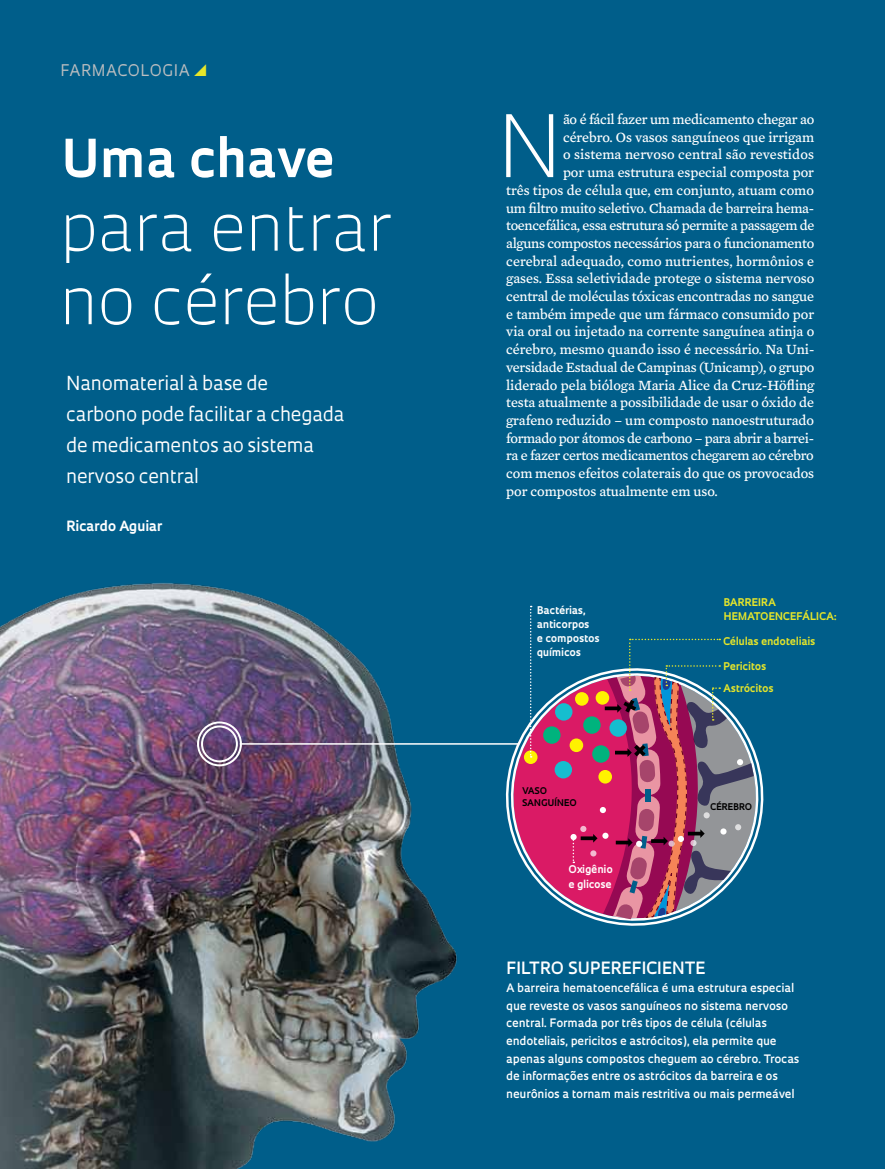
<style>
.page{position:relative;width:885px;height:1169px;background:#fff}
.page>*{position:absolute;margin:0;border:0;box-sizing:border-box;transform-origin:0 0}
.t1{font:300 83.55px "Oculum";color:#fff}
.t2{font:300 63px/73.5px "Oculum";color:#fff}
.t3{font:700 51px "Oculum";color:#fff}
.t4{font:18.75px/30.9px "Oculum";letter-spacing:-.01em;color:#fff}
.t5{font:600 16.5px "Oculum";letter-spacing:.005em;color:#fff}
.t6{font:15.6px "Oculum";letter-spacing:.035em;color:#bcbec0}
.t7{font:14.4px "Mercury Text G4";letter-spacing:-.005em;color:#fff}
.t8{font:14.4px "Mercury Text G4";letter-spacing:-.025em;color:#fff}
.t9{font:700 13.65px "Oculum";color:#fff}
.t10{font:600 11.4px/17.7px "Oculum";color:#fff}
.t11{font:700 10.35px/14.1px "Oculum";letter-spacing:.005em;color:#e7e629}
.t12{font:700 10.35px/14.1px "Oculum";color:#fff}
.t13{font:700 9px/12px "Oculum";letter-spacing:.005em;color:#000}
</style>
<div class="page">
<div style="left:0;top:0;width:885px;height:1168px;background:#005e8a"></div>
<img style="left:0;top:583px;width:467px;height:585px">
<svg style="left:497px;top:685px;width:267px;height:224px"></svg>
<div style="left:524px;top:750px;width:14px;height:14px;background:#fff200;border-radius:50%"></div>
<div style="left:555px;top:761px;width:17px;height:17px;background:#16becf;border-radius:50%"></div>
<div style="left:555px;top:703px;width:17px;height:17px;background:#16becf;border-radius:50%"></div>
<div style="left:543px;top:726px;width:18px;height:17px;background:#00b37d;border-radius:50%"></div>
<div style="left:197px;top:721px;width:45px;height:45px;border:2px solid #fff;border-radius:50%"></div>
<div style="left:201px;top:725px;width:37px;height:37px;border:2px solid #fff;border-radius:50%"></div>
<hr style="left:240px;top:743px;width:278px;height:1px;background:#fff">
<svg style="left:530px;top:606px;width:2px;height:151px"></svg>
<svg style="left:571px;top:638px;width:183px;height:288px"></svg>
<svg style="left:80px;top:1126px;width:6px;height:7px"></svg>
<p class="t6" style="left:60px;top:60px;width:131px">Farmacologia</p>
<h3 class="t3" style="left:60px;top:123px;width:275px">U ma chave</h3>
<h2 class="t2" style="left:60px;top:187px;width:333px">para entrar no cérebro</h2>
<h3 class="t4" style="left:66px;top:366px;width:280px">Nanomaterial à base de<br>carbono pode facilitar a chegada de medicamentos ao sistema nervoso central</h3>
<p class="t9" style="left:66px;top:517px;width:98px">Ricardo Aguiar</p>
<h1 class="t1" style="left:498px;top:89px;width:49px">N</h1>
<p class="t7" style="left:563px;top:109px;width:253px">ão é fácil fazer um medicamento chegar ao</p>
<p class="t7" style="left:563px;top:126px;width:253px">cérebro. Os vasos sanguíneos que irrigam</p>
<p class="t7" style="left:563px;top:144px;width:252px">o sistema nervoso central são revestidos</p>
<p class="t7" style="left:563px;top:162px;width:253px">por uma estrutura especial composta por</p>
<p class="t7" style="left:506px;top:179px;width:309px">três tipos de célula que, em conjunto, atuam como</p>
<p class="t7" style="left:506px;top:197px;width:309px">um filtro muito seletivo. Chamada de barreira hema-</p>
<p class="t8" style="left:506px;top:215px;width:310px">toencefálica, essa estrutura só permite a passagem de</p>
<p class="t7" style="left:506px;top:232px;width:310px">alguns compostos necessários para o funcionamento</p>
<p class="t7" style="left:506px;top:250px;width:309px">cerebral adequado, como nutrientes, hormônios e</p>
<p class="t7" style="left:506px;top:268px;width:310px">gases. Essa seletividade protege o sistema nervoso</p>
<p class="t7" style="left:506px;top:286px;width:309px">central de moléculas tóxicas encontradas no sangue</p>
<p class="t7" style="left:506px;top:303px;width:310px">e também impede que um fármaco consumido por</p>
<p class="t7" style="left:506px;top:321px;width:310px">via oral ou injetado na corrente sanguínea atinja o</p>
<p class="t7" style="left:506px;top:339px;width:310px">cérebro, mesmo quando isso é necessário. Na Uni-</p>
<p class="t7" style="left:506px;top:356px;width:310px">versidade Estadual de Campinas (Unicamp), o grupo</p>
<p class="t7" style="left:506px;top:374px;width:310px">liderado pela bióloga Maria Alice da Cruz-Höfling</p>
<p class="t7" style="left:506px;top:392px;width:309px">testa atualmente a possibilidade de usar o óxido de</p>
<p class="t7" style="left:506px;top:409px;width:309px">grafeno reduzido – um composto nanoestruturado</p>
<p class="t8" style="left:506px;top:427px;width:309px">formado por átomos de carbono – para abrir a barrei-</p>
<p class="t7" style="left:506px;top:445px;width:309px">ra e fazer certos medicamentos chegarem ao cérebro</p>
<p class="t7" style="left:506px;top:463px;width:310px">com menos efeitos colaterais do que os provocados</p>
<p class="t7" style="left:506px;top:480px;width:213px">por compostos atualmente em uso.</p>
<p class="t12" style="left:537px;top:602px;width:64px">Bactérias, anticorpos<br>e compostos químicos</p>
<p class="t13" style="left:522px;top:784px;width:56px">vaso sanguíneo</p>
<p class="t12" style="left:568px;top:862px;width:46px">Oxigênio e glicose</p>
<p class="t11" style="left:723px;top:594px;width:115px">Barreira hematoencefálica:</p>
<p class="t11" style="left:723px;top:634px;width:94px">Células endoteliais</p>
<p class="t11" style="left:723px;top:659px;width:45px">Pericitos</p>
<p class="t11" style="left:723px;top:681px;width:52px">Astrócitos</p>
<p class="t13" style="left:710px;top:800px;width:43px">cérebro</p>
<p class="t5" style="left:506px;top:957px;width:200px">FILTRO SUPEREFICIENTE</p>
<p class="t10" style="left:506px;top:978px;width:295px">A barreira hematoencefálica é uma estrutura especial que reveste os vasos sanguíneos no sistema nervoso central. Formada por três tipos de célula (células endoteliais, pericitos e astrócitos), ela permite que apenas alguns compostos cheguem ao cérebro. Trocas de informações entre os astrócitos da barreira e os neurônios a tornam mais restritiva ou mais permeável</p>
</div>
